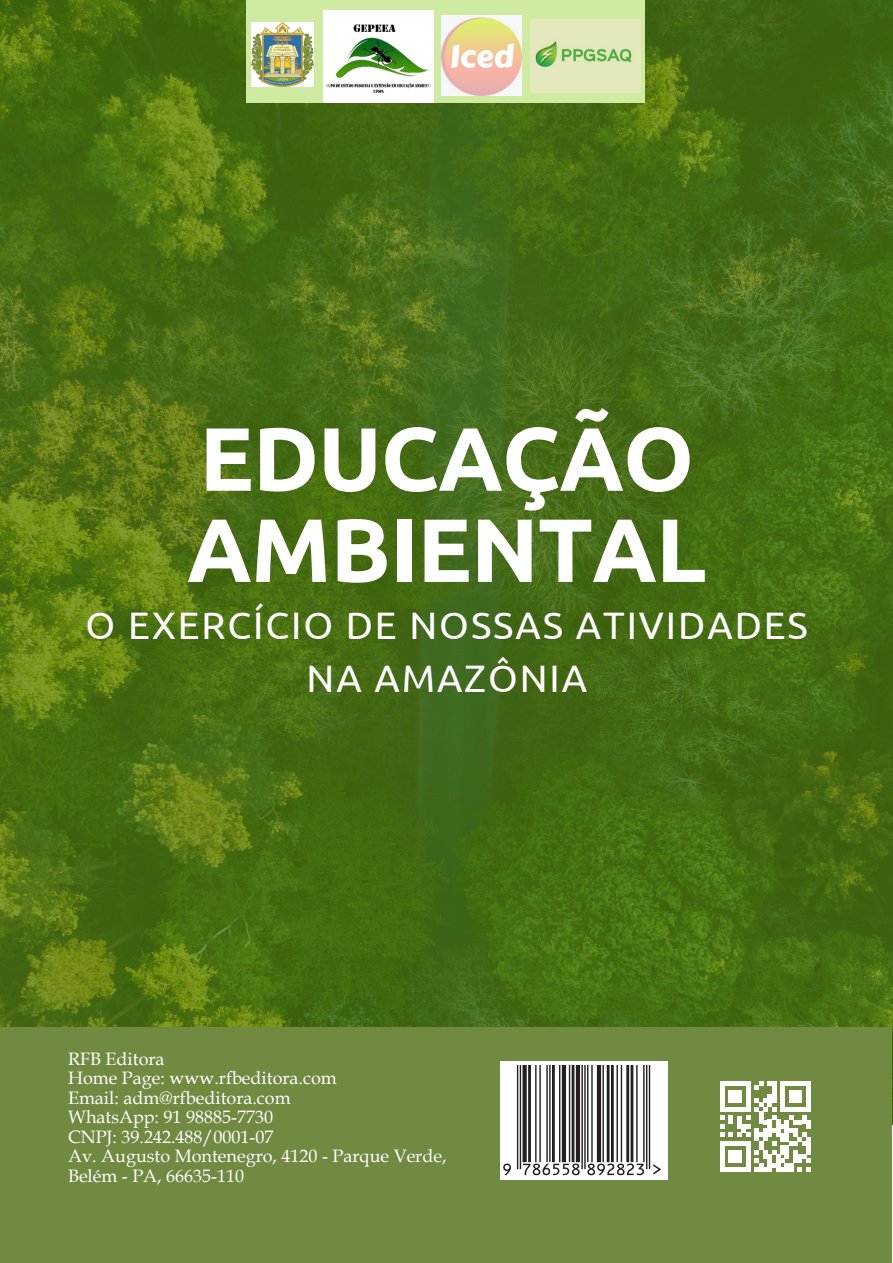
<style>
.page{position:relative;width:893px;height:1263px;background:#fff}
.page>*{position:absolute;margin:0;border:0;box-sizing:border-box;transform-origin:0 0}
.t1{font:700 89.85px/91.2px "Ubuntu";letter-spacing:-.01em;color:#fff}
.t2{font:38.25px/52.9px "Ubuntu";letter-spacing:.05em;color:#fff;text-align:center}
.Esquerdo__12__simple{font:18px/19.5px "Book Antiqua";color:#fff}
</style>
<div class="page">
<img style="left:0;top:0;width:893px;height:1125px">
<div style="left:247px;top:0;width:398px;height:102px;background:#ceeba1"></div>
<img style="left:442px;top:15px;width:79px;height:80px">
<img style="left:324px;top:10px;width:109px;height:93px">
<img style="left:530px;top:20px;width:111px;height:73px">
<img style="left:252px;top:22px;width:62px;height:64px">
<div style="left:1px;top:1027px;width:891px;height:235px;background:#708a42"></div>
<hr style="left:720px;top:1081px;width:4px;height:30px;background:#fff">
<hr style="left:729px;top:1090px;width:4px;height:12px;background:#fff">
<hr style="left:733px;top:1090px;width:4px;height:12px;background:#fff">
<div style="left:737px;top:1090px;width:5px;height:12px;background:#fff"></div>
<svg style="left:724px;top:1081px;width:22px;height:4px"></svg>
<hr style="left:746px;top:1081px;width:4px;height:30px;background:#fff">
<svg style="left:755px;top:1081px;width:17px;height:9px"></svg>
<hr style="left:768px;top:1094px;width:4px;height:13px;background:#fff">
<hr style="left:772px;top:1081px;width:4px;height:21px;background:#fff">
<div style="left:780px;top:1081px;width:5px;height:30px;background:#fff"></div>
<hr style="left:789px;top:1090px;width:4px;height:12px;background:#fff">
<div style="left:793px;top:1090px;width:5px;height:12px;background:#fff"></div>
<hr style="left:798px;top:1090px;width:4px;height:12px;background:#fff">
<svg style="left:785px;top:1081px;width:21px;height:4px"></svg>
<div style="left:806px;top:1081px;width:5px;height:30px;background:#fff"></div>
<svg style="left:720px;top:1098px;width:91px;height:73px"></svg>
<div style="left:500px;top:1061px;width:167px;height:118px;background:#fff"></div>
<svg style="left:503px;top:1065px;width:158px;height:110px"></svg>
<p class="t1" style="left:187px;top:412px;width:521px">EDUCAÇÃO<br>AMBIENTAL</p>
<p class="t2" style="left:86px;top:598px;width:724px">O EXERCÍCIO DE NOSSAS ATIVIDADES<br>NA AMAZÔNIA</p>
<p class="Esquerdo__12__simple" style="left:68px;top:1048px;width:98px">RFB Editora</p>
<p class="Esquerdo__12__simple" style="left:68px;top:1068px;width:270px">Home Page: www.rfbeditora.com</p>
<p class="Esquerdo__12__simple" style="left:68px;top:1087px;width:224px">Email: adm@rfbeditora.com</p>
<p class="Esquerdo__12__simple" style="left:68px;top:1107px;width:207px">WhatsApp: 91 98885-7730</p>
<p class="Esquerdo__12__simple" style="left:68px;top:1126px;width:207px">CNPJ: 39.242.488/0001-07</p>
<p class="Esquerdo__12__simple" style="left:68px;top:1146px;width:380px">Av. Augusto Montenegro, 4120 - Parque Verde,<br>Belém - PA, 66635-110</p>
</div>
